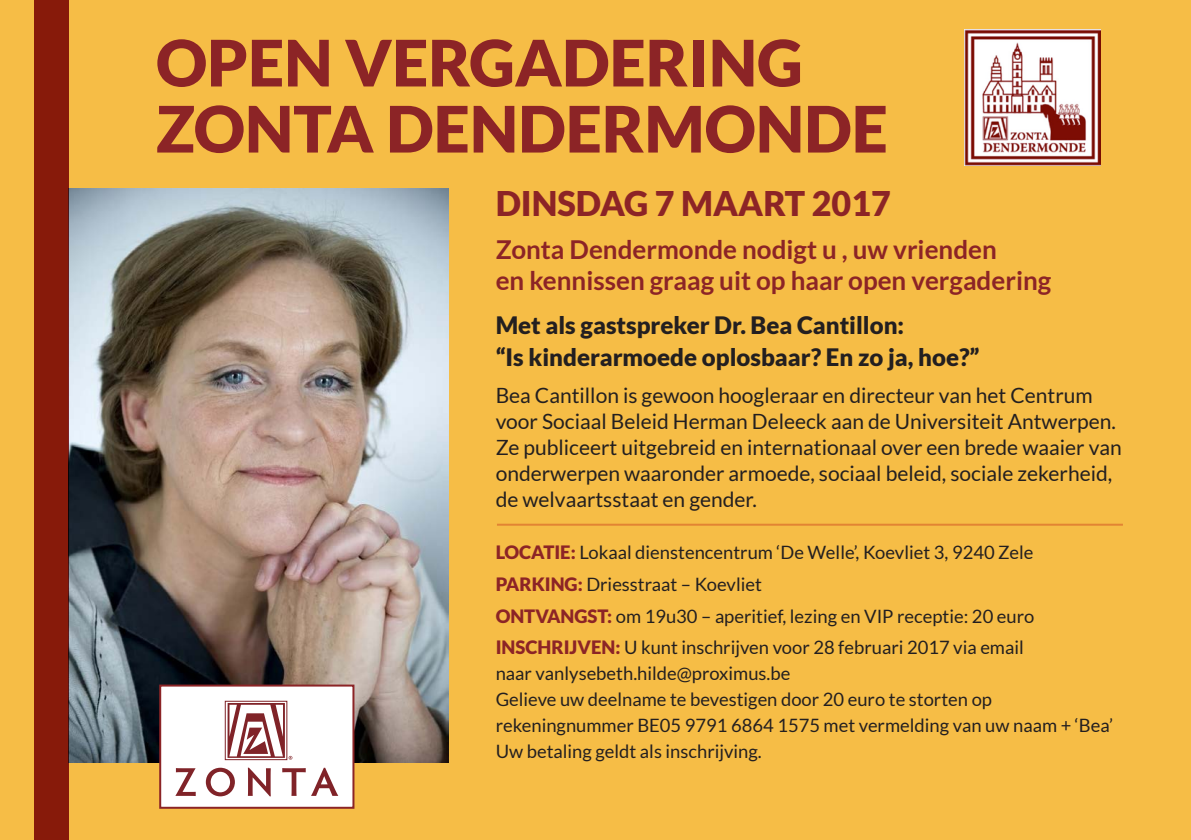
<style>
.page{position:relative;width:1191px;height:840px;background:#fff}
.page>*{position:absolute;margin:0;border:0;box-sizing:border-box;transform-origin:0 0}
.t1{font:900 64px/66px "Lato";color:#8c2426}
.t2{font:900 34px "Lato";color:#8c2426}
.t3{font:700 26px/31.2px "Lato";color:#8c2426}
.t4{font:900 24px "Lato";color:#231f20}
.t5{font:21px/26px "Lato";color:#231f20}
.t6{font:18.4px/26px "Lato";color:#231f20}
.s1{font-weight:900;color:#8c2426}
</style>
<div class="page">
<div style="left:0;top:0;width:1191px;height:839px;background:#f6bd46"></div>
<img style="left:68px;top:188px;width:380px;height:574px">
<div style="left:34px;top:0;width:34px;height:839px;background:#871a0a"></div>
<img style="left:965px;top:29px;width:135px;height:137px">
<div style="left:160px;top:685px;width:193px;height:122px;background:#fff"></div>
<div style="left:225px;top:700px;width:62px;height:59px;border:1px solid #802328"></div>
<svg style="left:227px;top:702px;width:65px;height:57px"></svg>
<svg style="left:175px;top:768px;width:21px;height:27px"></svg>
<svg style="left:206px;top:767px;width:29px;height:28px"></svg>
<svg style="left:248px;top:767px;width:23px;height:28px"></svg>
<svg style="left:282px;top:767px;width:56px;height:28px"></svg>
<div style="left:159px;top:684px;width:195px;height:124px;border:2px solid #8c2426"></div>
<hr style="left:497px;top:523px;width:626px;height:2px;background:#e28433">
<p class="t1" style="left:156px;top:29px;width:733px">OPEN VERGADERING<br>ZONTA DENDERMONDE</p>
<p class="t2" style="left:495px;top:184px;width:396px">DINSDAG 7 MAART 2017</p>
<p class="t3" style="left:495px;top:233px;width:557px">Zonta Dendermonde nodigt u , uw vrienden<br>en kennissen graag uit op haar open vergadering</p>
<p class="t4" style="left:495px;top:310px;width:410px">Met als gastspreker Dr. Bea Cantillon:</p>
<p class="t4" style="left:495px;top:342px;width:485px">“Is kinderarmoede oplosbaar? En zo ja, hoe?”</p>
<p class="t5" style="left:495px;top:382px;width:627px">Bea Cantillon is gewoon hoogleraar en directeur van het Centrum voor Sociaal Beleid Herman Deleeck aan de Universiteit Antwerpen.<br>Ze publiceert uitgebreid en internationaal over een brede waaier van onderwerpen waaronder armoede, sociaal beleid, sociale zekerheid, de welvaartsstaat en gender.</p>
<p class="t6" style="left:495px;top:539px;width:539px"><span class="s1">LOCATIE:</span> Lokaal dienstencentrum ‘De Welle’, Koevliet 3, 9240 Zele</p>
<p class="t6" style="left:495px;top:570px;width:268px"><span class="s1">PARKING:</span> Driesstraat – Koevliet</p>
<p class="t6" style="left:495px;top:602px;width:540px"><span class="s1">ONTVANGST:</span> om 19u30 – aperitief, lezing en VIP receptie: 20 euro</p>
<p class="t6" style="left:495px;top:634px;width:529px"><span class="s1">INSCHRIJVEN:</span> U kunt inschrijven voor 28 februari 2017 via email naar vanlysebeth.hilde@proximus.be</p>
<p class="t6" style="left:495px;top:686px;width:619px">Gelieve uw deelname te bevestigen door 20 euro te storten op rekeningnummer BE05 9791 6864 1575 met vermelding van uw naam + ‘Bea’</p>
<p class="t6" style="left:495px;top:738px;width:268px">Uw betaling geldt als inschrijving.</p>
</div>
